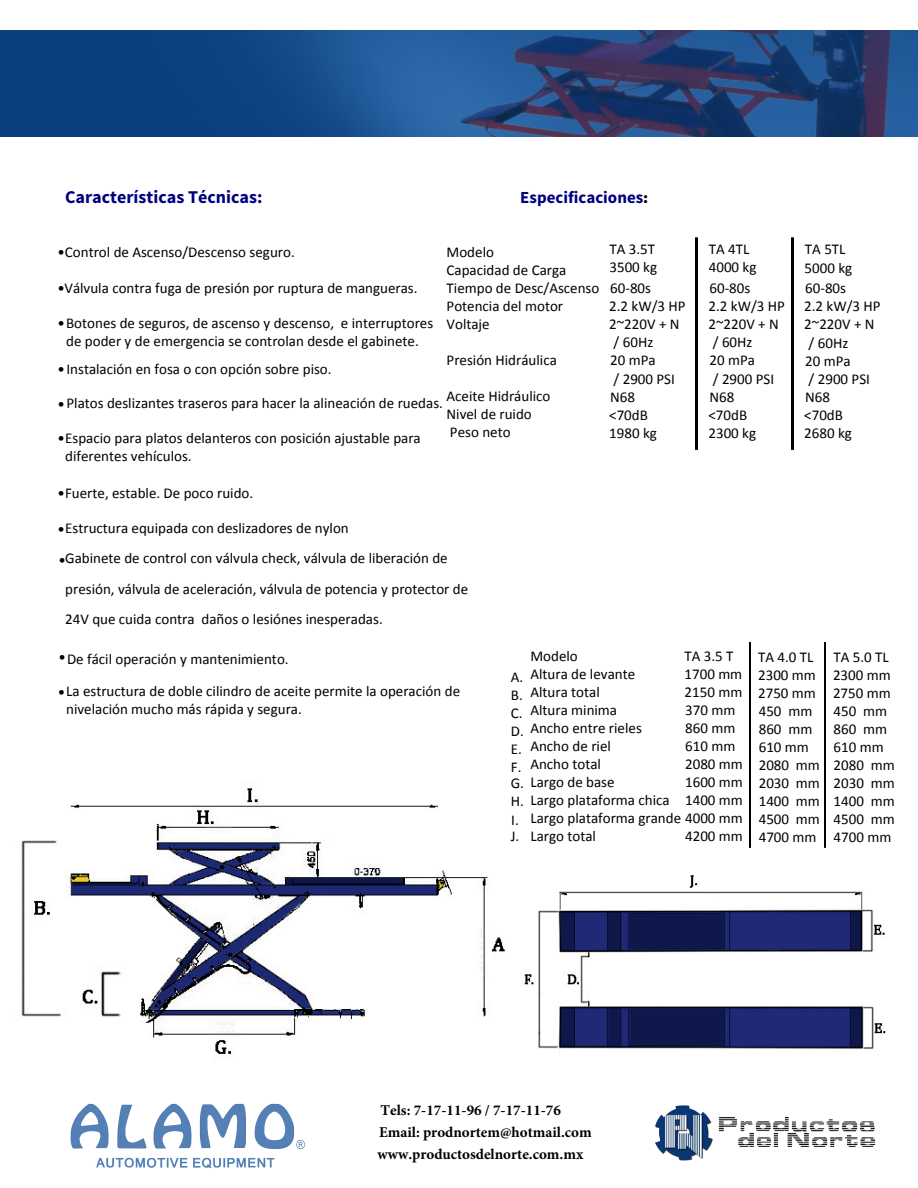
<style>
.page{position:relative;width:918px;height:1188px;background:#fff}
.page>*{position:absolute;margin:0;border:0;box-sizing:border-box;transform-origin:0 0}
.t1{font:700 18px "Source Sans Pro";color:#000080}
.t2{font:700 16.95px "Source Sans Pro";color:#000080}
.t3{font:15px/18px "Calibri";color:#000}
.t4{font:700 15px/21.6px "Minion Pro";color:#000}
.s1{font-family:"Bosch Sans";color:#000}
</style>
<div class="page">
<img style="left:21px;top:788px;width:484px;height:266px">
<img style="left:524px;top:875px;width:362px;height:174px">
<img style="left:70px;top:1103px;width:235px;height:66px">
<img style="left:655px;top:1105px;width:221px;height:56px">
<img style="left:0;top:31px;width:918px;height:106px">
<img style="left:696px;top:237px;width:1px;height:212px">
<img style="left:750px;top:643px;width:1px;height:204px">
<img style="left:825px;top:643px;width:1px;height:205px">
<img style="left:792px;top:238px;width:1px;height:212px">
<p class="t1" style="left:65px;top:186px;width:199px">Características Técnicas:</p>
<p class="t2" style="left:520px;top:186px;width:130px">Especificaciones<span class="s1">:</span></p>
<p class="t3" style="left:57px;top:244px;width:239px">•Control de Ascenso/Descenso seguro.</p>
<p class="t3" style="left:57px;top:280px;width:362px">•Válvula contra fuga de presión por ruptura de mangueras.</p>
<p class="t3" style="left:57px;top:314px;width:377px">•Botones de seguros, de ascenso y descenso, e interruptores</p>
<p class="t3" style="left:57px;top:360px;width:276px">•Instalación en fosa o con opción sobre piso.</p>
<p class="t3" style="left:57px;top:394px;width:387px">•Platos deslizantes traseros para hacer la alineación de ruedas.</p>
<p class="t3" style="left:447px;top:243px;width:154px">Modelo<br>Capacidad de Carga<br>Tiempo de Desc/Ascenso<br>Potencia del motor<br>Voltaje</p>
<p class="t3" style="left:447px;top:351px;width:112px">Presión Hidráulica</p>
<p class="t3" style="left:447px;top:387px;width:105px">Aceite Hidráulico<br>Nivel de ruido<br>Peso neto</p>
<p class="t3" style="left:66px;top:332px;width:354px">de poder y de emergencia se controlan desde el gabinete.</p>
<p class="t3" style="left:57px;top:429px;width:365px">•Espacio para platos delanteros con posición ajustable para</p>
<p class="t3" style="left:65px;top:447px;width:128px">diferentes vehículos.</p>
<p class="t3" style="left:58px;top:484px;width:197px">•Fuerte, estable. De poco ruido.</p>
<p class="t3" style="left:65px;top:513px;width:404px;line-height:30.5px;text-indent:-8px">•Estructura equipada con deslizadores de nylon<br>Gabinete de control con válvula check, válvula de liberación de presión, válvula de aceleración, válvula de potencia y protector de 24V que cuida contra daños o lesiónes inesperadas.</p>
<p class="t3" style="left:58px;top:551px;width:9px">•</p>
<p class="t3" style="left:609px;top:240px;width:49px">TA 3.5T<br>3500 kg</p>
<p class="t3" style="left:609px;top:279px;width:78px">60-80s<br>2.2 kW/3 HP<br>2~220V + N / 60Hz<br>20 mPa<br>/ 2900 PSI<br>N68<br>&lt;70dB<br>1980 kg</p>
<p class="t3" style="left:709px;top:240px;width:49px">TA 4TL<br>4000 kg</p>
<p class="t3" style="left:708px;top:279px;width:78px">60-80s<br>2.2 kW/3 HP<br>2~220V + N / 60Hz<br>20 mPa<br>/ 2900 PSI<br>N68<br>&lt;70dB<br>2300 kg</p>
<p class="t3" style="left:805px;top:240px;width:49px;line-height:18.5px">TA 5TL<br>5000 kg</p>
<p class="t3" style="left:804px;top:279px;width:78px">60-80s<br>2.2 kW/3 HP<br>2~220V + N / 60Hz<br>20 mPa<br>/ 2900 PSI<br>N68<br>&lt;70dB<br>2680 kg</p>
<p class="t3" style="left:59px;top:650px;width:232px">•De fácil operación y mantenimiento.</p>
<p class="t3" style="left:66px;top:682px;width:395px;text-indent:-8px">•La estructura de doble cilindro de aceite permite la operación de nivelación mucho más rápida y segura.</p>
<p class="t3" style="left:530px;top:647px;width:49px">Modelo</p>
<p class="t3" style="left:530px;top:665px;width:106px">Altura de levante</p>
<p class="t3" style="left:530px;top:683px;width:71px">Altura total</p>
<p class="t3" style="left:530px;top:701px;width:88px">Altura minima</p>
<p class="t3" style="left:530px;top:719px;width:113px">Ancho entre rieles</p>
<p class="t3" style="left:530px;top:737px;width:82px">Ancho de riel</p>
<p class="t3" style="left:530px;top:755px;width:72px">Ancho total</p>
<p class="t3" style="left:511px;top:773px;width:105px">G. Largo de base</p>
<p class="t3" style="left:511px;top:791px;width:161px">H. Largo plataforma chica</p>
<p class="t3" style="left:530px;top:809px;width:214px">Largo plataforma grande 4000 mm</p>
<p class="t3" style="left:530px;top:827px;width:67px">Largo total</p>
<p class="t3" style="left:685px;top:647px;width:60px">TA 3.5 T<br>1700 mm<br>2150 mm<br>370 mm<br>860 mm<br>610 mm<br>2080 mm<br>1600 mm<br>1400 mm</p>
<p class="t3" style="left:685px;top:827px;width:59px">4200 mm</p>
<p class="t3" style="left:511px;top:668px;width:15px">A.<br>B.<br>C.<br>D.<br>E.<br>F.</p>
<p class="t3" style="left:511px;top:811px;width:9px">I.</p>
<p class="t3" style="left:511px;top:827px;width:10px">J.</p>
<p class="t3" style="left:758px;top:648px;width:63px">TA 4.0 TL<br>2300 mm<br>2750 mm<br>450 mm<br>860 mm<br>610 mm<br>2080 mm<br>2030 mm<br>1400 mm<br>4500 mm<br>4700 mm</p>
<p class="t3" style="left:833px;top:648px;width:63px">TA 5.0 TL<br>2300 mm<br>2750 mm<br>450 mm<br>860 mm<br>610 mm<br>2080 mm<br>2030 mm<br>1400 mm<br>4500 mm<br>4700 mm</p>
<p class="t4" style="left:378px;top:1100px;width:216px">Tels: 7-17-11-96 / 7-17-11-76<br>Email: prodnortem@hotmail.com www.productosdelnorte.com.mx</p>
</div>
